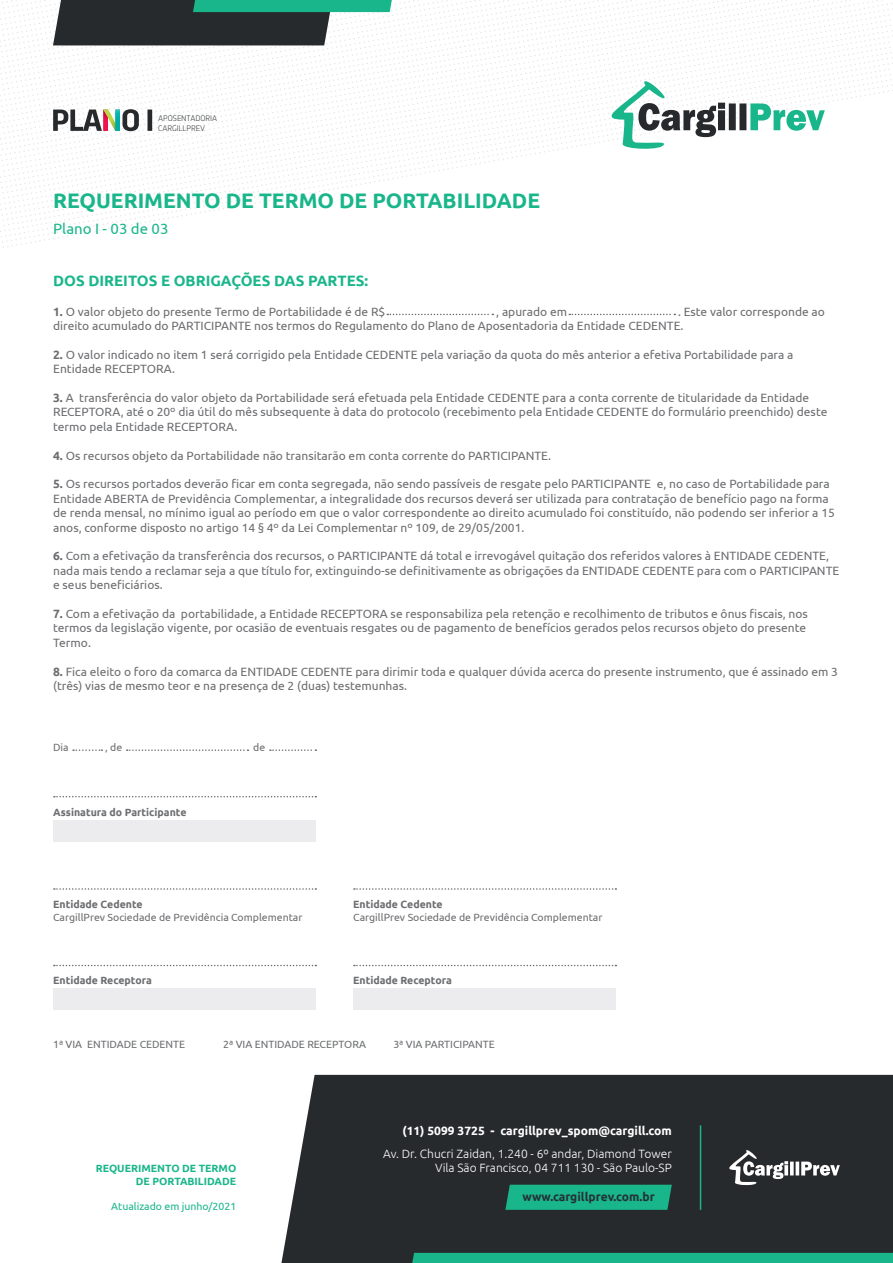
<style>
.page{position:relative;width:893px;height:1263px;background:#fff}
.page>*{position:absolute;margin:0;border:0;box-sizing:border-box;transform-origin:0 0}
.t1{font:700 21px "Ubuntu";color:#1ab68b}
.t2{font:700 15px "Ubuntu";color:#1ab68b}
.t3{font:15px "Ubuntu";color:#1ab68b}
.t4{font:12px/14.4px "Ubuntu";color:#6c6d70}
.t5{font:300 12px/14.4px "Ubuntu";color:#fff;text-align:right}
.t6{font:700 12px "Ubuntu";color:#fff}
.t7{font:700 12px "Ubuntu";color:#233238}
.t8{font:10.5px "Ubuntu";color:#6c6d70}
.t9{font:700 10.5px "Ubuntu";color:#6c6d70}
.t10{font:700 10.5px/12.6px "Ubuntu";color:#1ab68b;text-align:right}
.t11{font:10.5px "Ubuntu";color:#1ab68b}
.t12{font:300 8.55px/10.2px "Trasandina W03";color:#272a2c}
.s1{font-weight:700}
</style>
<div class="page">
<div style="left:281px;top:1075px;width:612px;height:188px;background:#272a2c"></div>
<svg style="left:505px;top:1185px;width:167px;height:25px;background:#1ab087"></svg>
<svg style="left:721px;top:1148px;width:119px;height:38px"></svg>
<hr style="left:700px;top:1125px;width:1px;height:85px;background:#1ab68b">
<div style="left:408px;top:1253px;width:485px;height:10px;background:#1ab68b"></div>
<svg style="left:0;top:0;width:893px;height:248px"></svg>
<svg style="left:73px;top:749px;width:29px;height:2px"></svg>
<svg style="left:127px;top:749px;width:121px;height:2px"></svg>
<svg style="left:270px;top:749px;width:46px;height:2px"></svg>
<svg style="left:54px;top:965px;width:262px;height:1px"></svg>
<svg style="left:387px;top:314px;width:106px;height:1px"></svg>
<svg style="left:569px;top:314px;width:106px;height:1px"></svg>
<svg style="left:54px;top:888px;width:262px;height:2px"></svg>
<svg style="left:354px;top:888px;width:262px;height:2px"></svg>
<div style="left:53px;top:988px;width:263px;height:22px;background:#ececee"></div>
<div style="left:53px;top:820px;width:263px;height:21px;background:#ececee"></div>
<svg style="left:354px;top:965px;width:262px;height:1px"></svg>
<div style="left:353px;top:988px;width:263px;height:22px;background:#ececee"></div>
<svg style="left:54px;top:796px;width:262px;height:1px"></svg>
<p class="t12" style="left:158px;top:112px;width:60px">APOSENTADORIA<br>CARGILLPREV</p>
<h1 class="t1" style="left:53px;top:187px;width:488px">REQUERIMENTO DE TERMO DE PORTABILIDADE</h1>
<p class="t3" style="left:53px;top:220px;width:117px">Plano I - 03 de 03</p>
<p class="t2" style="left:53px;top:272px;width:316px">DOS DIREITOS E OBRIGAÇÕES DAS PARTES:</p>
<p class="t4" style="left:53px;top:304px;width:334px"><span class="s1">1.</span> O valor objeto do presente Termo de Portabilidade é de R$</p>
<p class="t4" style="left:496px;top:304px;width:72px">, apurado em</p>
<p class="t4" style="left:53px;top:304px;width:773px;text-indent:625px">. Este valor corresponde ao direito acumulado do PARTICIPANTE nos termos do Regulamento do Plano de Aposentadoria da Entidade CEDENTE.</p>
<p class="t4" style="left:53px;top:347px;width:742px"><span class="s1">2.</span> O valor indicado no item 1 será corrigido pela Entidade CEDENTE pela variação da quota do mês anterior a efetiva Portabilidade para a<br>Entidade RECEPTORA.</p>
<p class="t4" style="left:53px;top:390px;width:776px"><span class="s1">3.</span> A transferência do valor objeto da Portabilidade será efetuada pela Entidade CEDENTE para a conta corrente de titularidade da Entidade<br>RECEPTORA, até o 20º dia útil do mês subsequente à data do protocolo (recebimento pela Entidade CEDENTE do formulário preenchido) deste termo pela Entidade RECEPTORA.</p>
<p class="t4" style="left:53px;top:448px;width:499px"><span class="s1">4.</span> Os recursos objeto da Portabilidade não transitarão em conta corrente do PARTICIPANTE.</p>
<p class="t4" style="left:53px;top:476px;width:783px"><span class="s1">5.</span> Os recursos portados deverão ficar em conta segregada, não sendo passíveis de resgate pelo PARTICIPANTE e, no caso de Portabilidade para Entidade ABERTA de Previdência Complementar, a integralidade dos recursos deverá ser utilizada para contratação de benefício pago na forma de renda mensal, no mínimo igual ao período em que o valor correspondente ao direito acumulado foi constituído, não podendo ser inferior a 15 anos, conforme disposto no artigo 14 § 4º da Lei Complementar nº 109, de 29/05/2001.</p>
<p class="t4" style="left:53px;top:548px;width:788px"><span class="s1">6.</span> Com a efetivação da transferência dos recursos, o PARTICIPANTE dá total e irrevogável quitação dos referidos valores à ENTIDADE CEDENTE, nada mais tendo a reclamar seja a que título for, extinguindo-se definitivamente as obrigações da ENTIDADE CEDENTE para com o PARTICIPANTE e seus beneficiários.</p>
<p class="t4" style="left:53px;top:606px;width:756px"><span class="s1">7.</span> Com a efetivação da portabilidade, a Entidade RECEPTORA se responsabiliza pela retenção e recolhimento de tributos e ônus fiscais, nos termos da legislação vigente, por ocasião de eventuais resgates ou de pagamento de benefícios gerados pelos recursos objeto do presente<br>Termo.</p>
<p class="t4" style="left:53px;top:664px;width:786px"><span class="s1">8.</span> Fica eleito o foro da comarca da ENTIDADE CEDENTE para dirimir toda e qualquer dúvida acerca do presente instrumento, que é assinado em 3 (três) vias de mesmo teor e na presença de 2 (duas) testemunhas.</p>
<p class="t8" style="left:53px;top:741px;width:17px">Dia</p>
<p class="t8" style="left:105px;top:741px;width:19px">, de</p>
<p class="t8" style="left:253px;top:741px;width:14px">de</p>
<p class="t9" style="left:53px;top:805px;width:135px">Assinatura do Participante</p>
<p class="t9" style="left:53px;top:898px;width:91px">Entidade Cedente</p>
<p class="t8" style="left:53px;top:910px;width:251px">CargillPrev Sociedade de Previdência Complementar</p>
<p class="t9" style="left:53px;top:974px;width:100px">Entidade Receptora</p>
<p class="t9" style="left:353px;top:898px;width:91px">Entidade Cedente</p>
<p class="t8" style="left:353px;top:910px;width:251px">CargillPrev Sociedade de Previdência Complementar</p>
<p class="t9" style="left:353px;top:974px;width:100px">Entidade Receptora</p>
<p class="t8" style="left:53px;top:1038px;width:134px">1ª VIA ENTIDADE CEDENTE</p>
<p class="t8" style="left:223px;top:1038px;width:144px">2ª VIA ENTIDADE RECEPTORA</p>
<p class="t8" style="left:393px;top:1038px;width:103px">3ª VIA PARTICIPANTE</p>
<p class="t10" style="left:96px;top:1162px;width:142px">REQUERIMENTO DE TERMO<br>DE PORTABILIDADE</p>
<p class="t11" style="left:111px;top:1200px;width:127px">Atualizado em junho/2021</p>
<p class="t6" style="left:402px;top:1123px;width:271px">(11) 5099 3725 - cargillprev_spom@cargill.com</p>
<p class="t5" style="left:383px;top:1146px;width:290px">Av. Dr. Chucri Zaidan, 1.240 - 6º andar, Diamond Tower<br>Vila São Francisco, 04 711 130 - São Paulo-SP</p>
<p class="t7" style="left:522px;top:1189px;width:134px">www.cargillprev.com.br</p>
</div>
